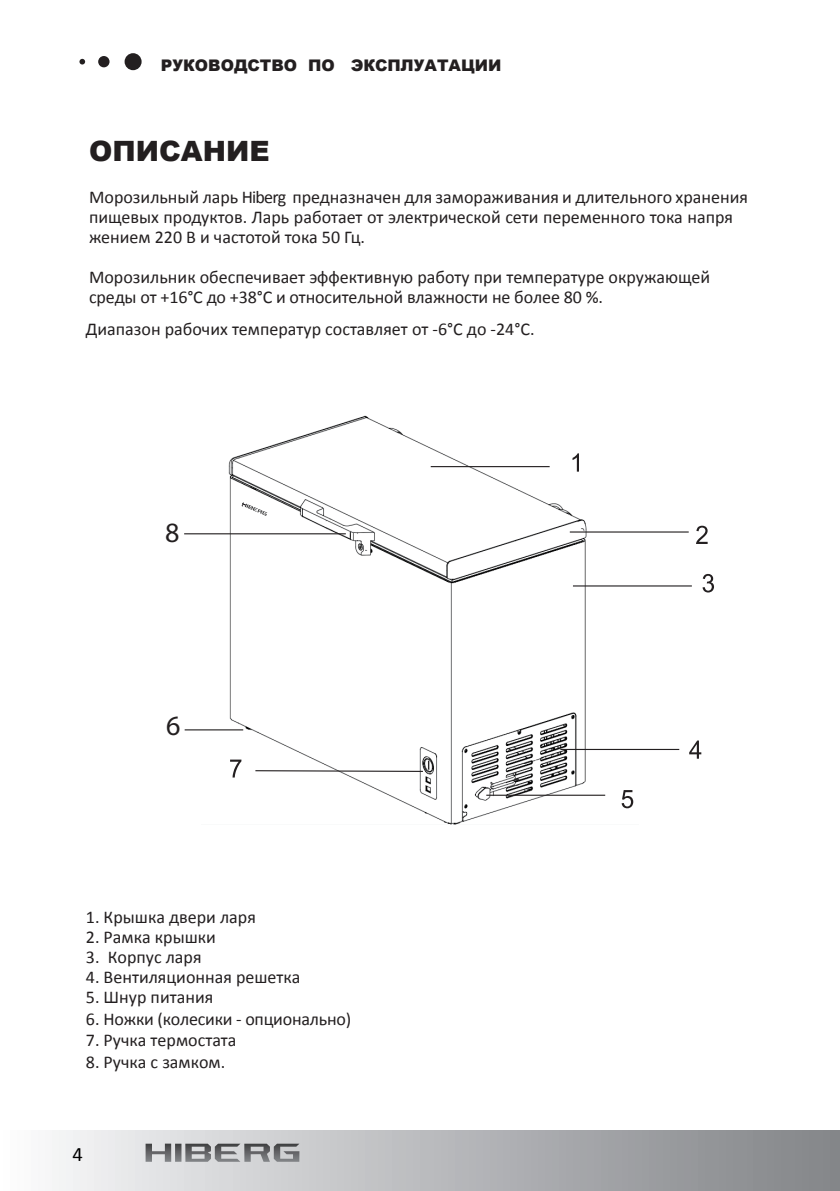
<style>
.page{position:relative;width:840px;height:1191px;background:#fff}
.page>*{position:absolute;margin:0;border:0;box-sizing:border-box;transform-origin:0 0}
.t1{font:900 28px "Arial";color:#231f20}
.t2{font:28px "Myriad Pro";color:#231f20}
.t3{font:20.6px "Calibri";color:#000}
.t4{font:18px/20px "Calibri";color:#231f20}
.t5{font:900 16px "Arial";color:#231f20}
</style>
<div class="page">
<img style="left:202px;top:415px;width:436px;height:409px">
<svg style="left:254px;top:769px;width:170px;height:3px"></svg>
<hr style="left:486px;top:794px;width:119px;height:2px;background:#231f20">
<hr style="left:560px;top:749px;width:119px;height:1px;background:#231f20">
<hr style="left:184px;top:729px;width:59px;height:1px;background:#231f20">
<hr style="left:572px;top:585px;width:119px;height:1px;background:#231f20">
<hr style="left:569px;top:531px;width:119px;height:1px;background:#231f20">
<hr style="left:430px;top:466px;width:119px;height:1px;background:#231f20">
<svg style="left:230px;top:759px;width:11px;height:18px"></svg>
<svg style="left:621px;top:790px;width:12px;height:18px"></svg>
<svg style="left:689px;top:740px;width:12px;height:18px"></svg>
<svg style="left:702px;top:574px;width:11px;height:18px"></svg>
<svg style="left:696px;top:526px;width:11px;height:18px"></svg>
<svg style="left:572px;top:453px;width:6px;height:18px"></svg>
<div style="left:124px;top:53px;width:17px;height:17px;background:#231f20;border-radius:50%"></div>
<div style="left:98px;top:56px;width:11px;height:11px;background:#231f20;border-radius:50%"></div>
<svg style="left:79px;top:59px;width:6px;height:5px"></svg>
<div style="left:0;top:1130px;width:839px;height:61px;background:linear-gradient(to right,#fafafb,#808286)"></div>
<svg style="left:145px;top:1143px;width:26px;height:18px"></svg>
<svg style="left:175px;top:1143px;width:6px;height:18px"></svg>
<svg style="left:185px;top:1143px;width:114px;height:18px;background:#959698"></svg>
<svg style="left:241px;top:502px;width:26px;height:14px"></svg>
<hr style="left:184px;top:533px;width:161px;height:1px;background:#231f20">
<p class="t5" style="left:161px;top:53px;width:342px">РУКОВОДСТВО ПО ЭКСПЛУАТАЦИИ</p>
<h1 class="t1" style="left:89px;top:131px;width:182px">ОПИСАНИЕ</h1>
<p class="t4" style="left:89px;top:187px;width:660px">Морозильный ларь Hiberg предназначен для замораживания и длительного хранения пищевых продуктов. Ларь работает от электрической сети переменного тока напря жением 220 В и частотой тока 50 Гц.</p>
<p class="t4" style="left:89px;top:267px;width:622px">Морозильник обеспечивает эффективную работу при температуре окружающей</p>
<p class="t4" style="left:89px;top:287px;width:515px">среды от +16°С до +38°С и относительной влажности не более 80 %.</p>
<p class="t4" style="left:86px;top:319px;width:450px">Диапазон рабочих температур составляет от -6°С до -24°С.</p>
<h1 class="t2" style="left:165px;top:515px;width:16px">8</h1>
<h1 class="t2" style="left:166px;top:708px;width:16px">6</h1>
<p class="t4" style="left:86px;top:907px;width:171px">1. Крышка двери ларя</p>
<p class="t4" style="left:86px;top:927px;width:131px">2. Рамка крышки</p>
<p class="t4" style="left:86px;top:947px;width:117px">3. Корпус ларя</p>
<p class="t4" style="left:86px;top:967px;width:216px">4. Вентиляционная решетка</p>
<p class="t4" style="left:86px;top:987px;width:129px">5. Шнур питания</p>
<p class="t4" style="left:86px;top:1008px;width:266px">6. Ножки (колесики - опционально)</p>
<p class="t4" style="left:86px;top:1030px;width:152px">7. Ручка термостата</p>
<p class="t4" style="left:86px;top:1052px;width:141px">8. Ручка с замком.</p>
<p class="t3" style="left:72px;top:1140px;width:12px">4</p>
</div>
